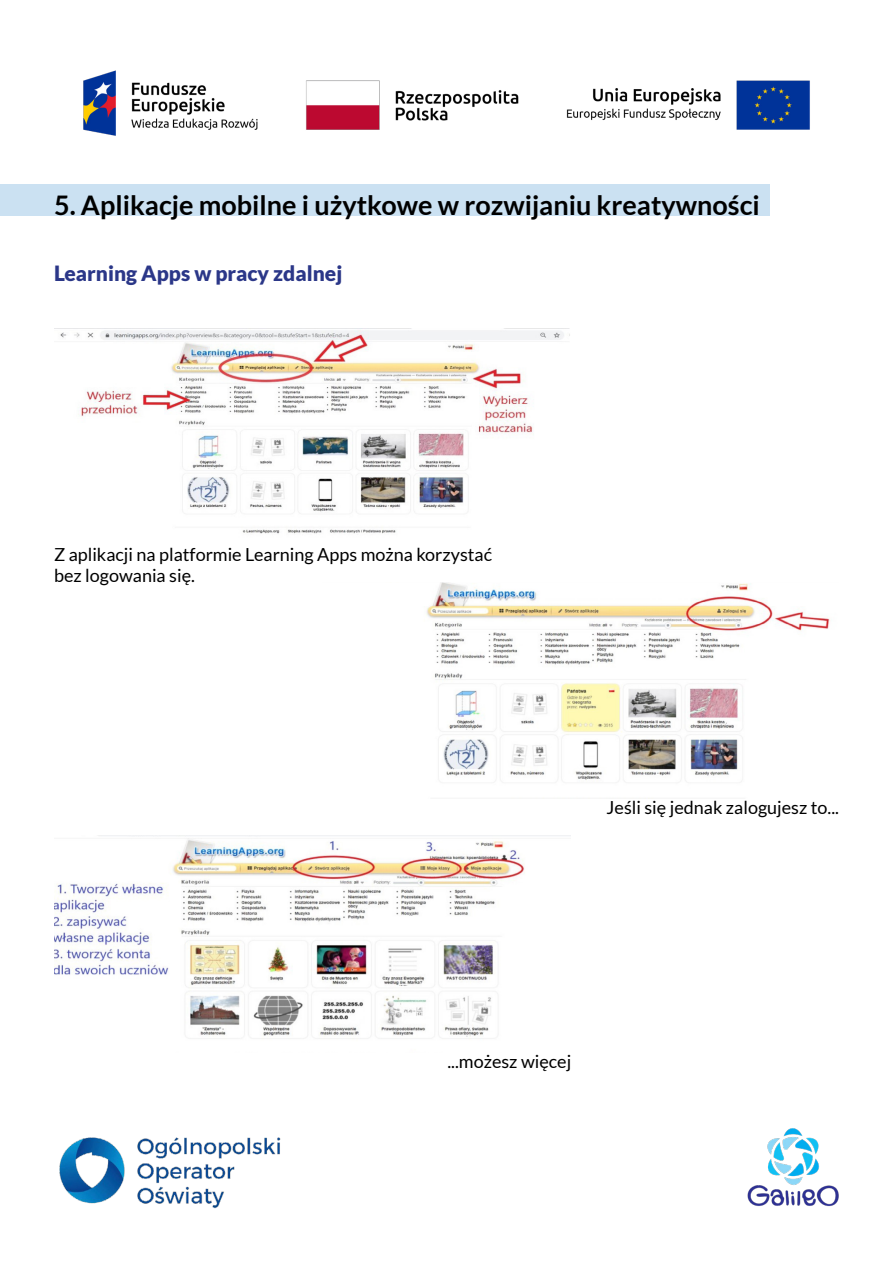
<style>
.page{position:relative;width:893px;height:1263px;background:#fff}
.page>*{position:absolute;margin:0;border:0;box-sizing:border-box;transform-origin:0 0}
.t1{font:700 27px "Lato";color:#000}
.t2{font:900 21px "Lato";color:#2b3788}
.t3{font:18px/21.6px "Lato";color:#000}
</style>
<div class="page">
<img style="left:59px;top:1137px;width:222px;height:72px">
<img style="left:747px;top:1128px;width:92px;height:79px">
<img style="left:83px;top:70px;width:727px;height:66px">
<div style="left:0;top:185px;width:770px;height:31px;background:#cbe1f2"></div>
<img style="left:60px;top:330px;width:510px;height:204px">
<img style="left:426px;top:582px;width:404px;height:200px">
<img style="left:54px;top:838px;width:471px;height:201px">
<h1 class="t1" style="left:54px;top:190px;width:707px">5. Aplikacje mobilne i użytkowe w rozwijaniu kreatywności</h1>
<p class="t2" style="left:54px;top:261px;width:290px">Learning Apps w pracy zdalnej</p>
<p class="t3" style="left:54px;top:543px;width:440px">Z aplikacji na platformie Learning Apps można korzystać bez logowania się.</p>
<p class="t3" style="left:607px;top:797px;width:234px">Jeśli się jednak zalogujesz to...</p>
<p class="t3" style="left:447px;top:1050px;width:125px">...możesz więcej</p>
</div>
